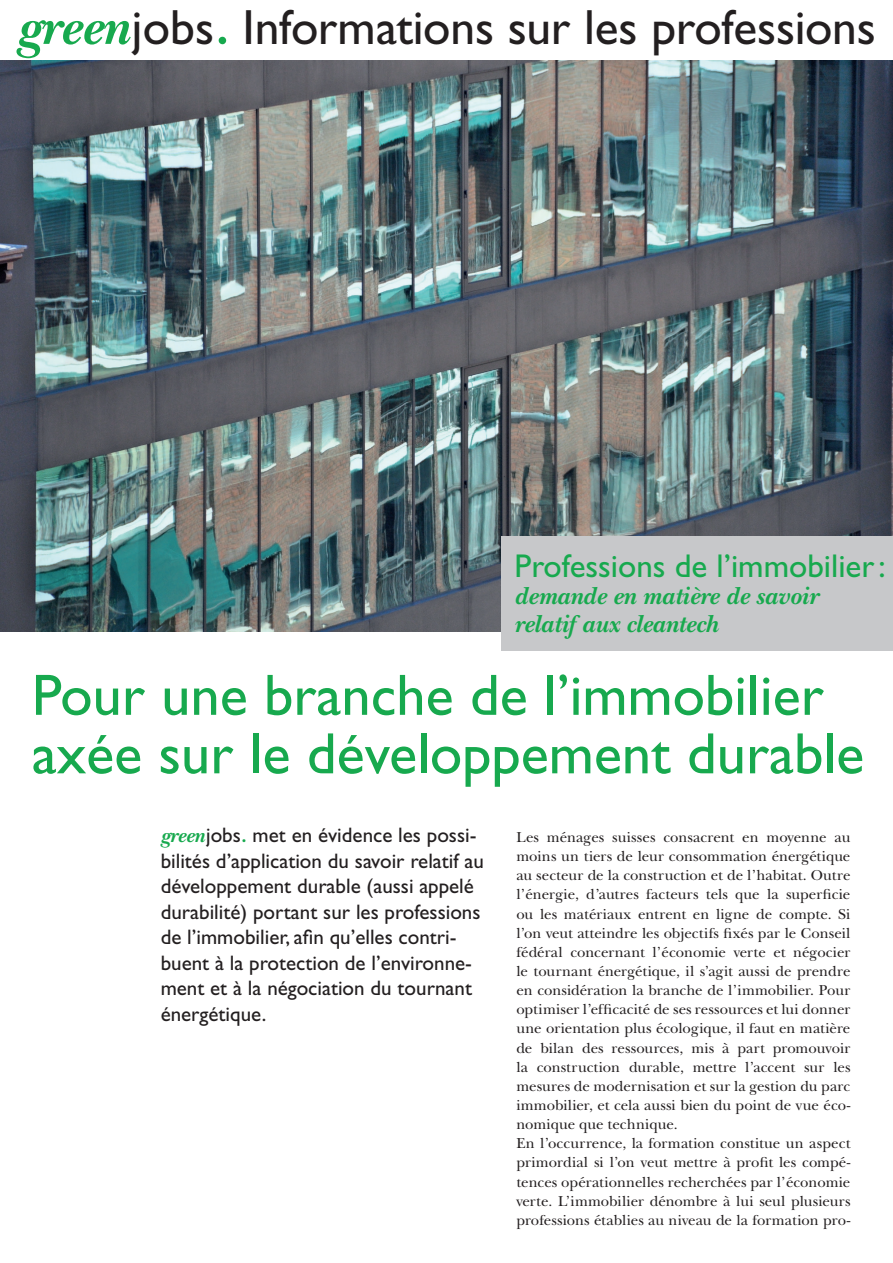
<style>
.page{position:relative;width:893px;height:1263px;background:#fff}
.page>*{position:absolute;margin:0;border:0;box-sizing:border-box;transform-origin:0 0}
.t1{font:58.5px/58.5px "Gill Sans";color:#17a94e}
.t2{font:49.5px "Gill Sans";letter-spacing:-.005em;color:#231f20}
.t3{font:33px "Gill Sans";color:#17a94e}
.t4{font:italic 700 25.5px/27px "New Baskerville";color:#17a94e}
.t5{font:21px/25.5px "Gill Sans";color:#231f20}
.t6{font:15px/19.2px "New Baskerville";color:#231f20}
.s1{font-family:"New Baskerville";font-weight:700;font-style:italic;font-size:53.25px;color:#17a94e}
.s2{font-family:"New Baskerville";font-weight:700;font-style:italic;color:#17a94e}
</style>
<div class="page">
<img style="left:0;top:60px;width:893px;height:571px">
<div style="left:502px;top:536px;width:391px;height:115px;background:#c7c8ca"></div>
<h2 class="t2" style="left:17px;top:-1px;width:860px"><span class="s1">green</span>jobs<span class="s1">.</span> Informations sur les professions</h2>
<h3 class="t3" style="left:514px;top:547px;width:373px">Professions de l’immobilier:</h3>
<h3 class="t4" style="left:514px;top:582px;width:306px">demande en matière de savoir relatif aux cleantech</h3>
<h1 class="t1" style="left:32px;top:666px;width:834px">Pour une branche de l’immobilier axée sur le développement durable</h1>
<p class="t5" style="left:161px;top:822px;width:325px"><span class="s2">green</span>jobs<span class="s2">.</span> met en évidence les possi&shy;bilités d’application du savoir relatif au développement durable (aussi appelé durabilité) portant sur les professions de l’immobilier, afin qu’elles contri&shy;buent à la protection de l’environne&shy;ment et à la négociation du tournant énergétique.</p>
<p class="t6" style="left:516px;top:827px;width:336px">Les ménages suisses consacrent en moyenne au moins un tiers de leur consommation énergétique au secteur de la construction et de l’habitat. Outre l’énergie, d’autres facteurs tels que la superficie ou les matériaux entrent en ligne de compte. Si l’on veut atteindre les objectifs fixés par le Conseil fédéral concernant l’économie verte et négocier le tournant énergétique, il s’agit aussi de prendre en considération la branche de l’immobilier. Pour optimiser l’efficacité de ses ressources et lui donner une orientation plus écologique, il faut en matière de bilan des ressources, mis à part promouvoir la construction durable, mettre l’accent sur les mesures de modernisation et sur la gestion du parc immobilier, et cela aussi bien du point de vue éco&shy;nomique que technique.<br>En l’occurrence, la formation constitue un aspect primordial si l’on veut mettre à profit les compé&shy;tences opérationnelles recherchées par l’économie verte. L’immobilier dénombre à lui seul plusieurs professions établies au niveau de la formation pro-</p>
</div>
